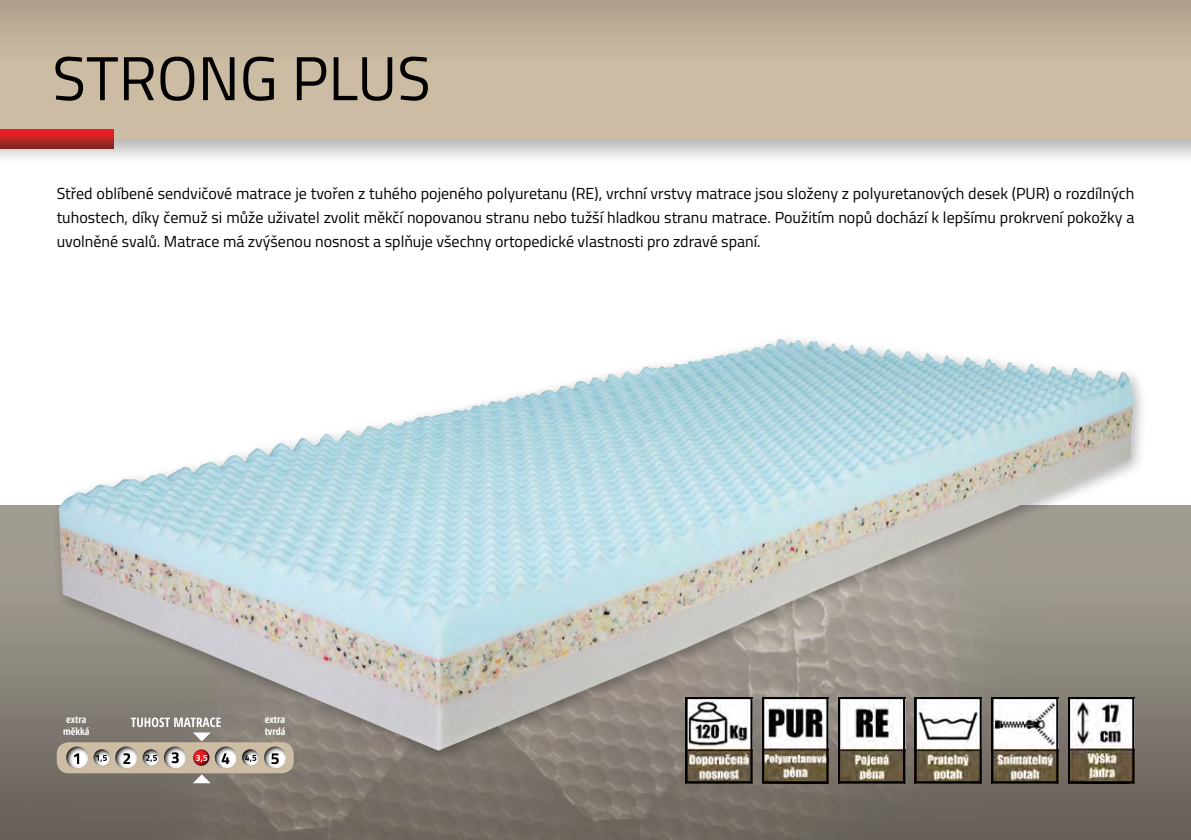
<style>
.page{position:relative;width:1191px;height:840px;background:#fff}
.page>*{position:absolute;margin:0;border:0;box-sizing:border-box;transform-origin:0 0}
.t1{font:62px "Titillium";color:#000}
.t2{font:16px/24px "Titillium";color:#000;text-align:justify}
.t3{font:700 condensed 10px/12px "Open Sans";color:#fff;text-align:center}
</style>
<div class="page">
<img style="left:0;top:139px;width:1191px;height:20px">
<img style="left:0;top:0;width:1191px;height:138px">
<img style="left:0;top:505px;width:1191px;height:334px">
<img style="left:0;top:130px;width:114px;height:18px">
<img style="left:40px;top:339px;width:1111px;height:478px">
<img style="left:765px;top:699px;width:60px;height:80px">
<div style="left:762px;top:696px;width:66px;height:86px;border:2px solid #000"></div>
<img style="left:688px;top:699px;width:61px;height:80px">
<div style="left:685px;top:696px;width:67px;height:86px;border:2px solid #000"></div>
<img style="left:917px;top:699px;width:61px;height:80px">
<div style="left:914px;top:696px;width:67px;height:86px;border:2px solid #000"></div>
<img style="left:994px;top:699px;width:61px;height:80px">
<div style="left:991px;top:696px;width:67px;height:86px;border:2px solid #000"></div>
<img style="left:1071px;top:699px;width:60px;height:80px">
<div style="left:1068px;top:696px;width:66px;height:86px;border:2px solid #000"></div>
<img style="left:841px;top:699px;width:61px;height:80px">
<div style="left:838px;top:696px;width:67px;height:86px;border:2px solid #000"></div>
<div style="left:57px;top:741px;width:237px;height:31px;background:#cdbda4;border-radius:12px"></div>
<svg style="left:49px;top:742px;width:49px;height:26px"></svg>
<svg style="left:156px;top:742px;width:42px;height:26px"></svg>
<svg style="left:255px;top:742px;width:49px;height:26px"></svg>
<svg style="left:98px;top:742px;width:58px;height:26px"></svg>
<svg style="left:76px;top:746px;width:49px;height:20px"></svg>
<svg style="left:125px;top:746px;width:50px;height:20px"></svg>
<svg style="left:175px;top:746px;width:49px;height:20px"></svg>
<svg style="left:224px;top:746px;width:54px;height:20px"></svg>
<svg style="left:74px;top:753px;width:5px;height:10px"></svg>
<svg style="left:96px;top:754px;width:11px;height:7px"></svg>
<svg style="left:146px;top:754px;width:11px;height:7px"></svg>
<svg style="left:196px;top:754px;width:11px;height:7px"></svg>
<svg style="left:245px;top:754px;width:11px;height:7px"></svg>
<svg style="left:123px;top:752px;width:7px;height:11px"></svg>
<svg style="left:172px;top:751px;width:7px;height:11px"></svg>
<svg style="left:222px;top:753px;width:7px;height:10px"></svg>
<svg style="left:271px;top:753px;width:8px;height:10px"></svg>
<svg style="left:193px;top:732px;width:18px;height:9px"></svg>
<svg style="left:193px;top:773px;width:18px;height:9px"></svg>
<svg style="left:131px;top:717px;width:90px;height:9px"></svg>
<h1 class="t1" style="left:52px;top:33px;width:380px">STRONG PLUS</h1>
<p class="t2" style="left:57px;top:181px;width:1079px">Střed oblíbené sendvičové matrace je tvořen z tuhého pojeného polyuretanu (RE), vrchní vrstvy matrace jsou složeny z polyuretanových desek (PUR) o rozdílných tuhostech, díky čemuž si může uživatel zvolit měkčí nopovanou stranu nebo tužší hladkou stranu matrace. Použitím nopů dochází k lepšímu prokrvení pokožky a uvolněné svalů. Matrace má zvýšenou nosnost a splňuje všechny ortopedické vlastnosti pro zdravé spaní.</p>
<p class="t3" style="left:63px;top:712px;width:28px">extra měkká</p>
<p class="t3" style="left:265px;top:712px;width:22px;text-align:left">extra tvrdá</p>
</div>
